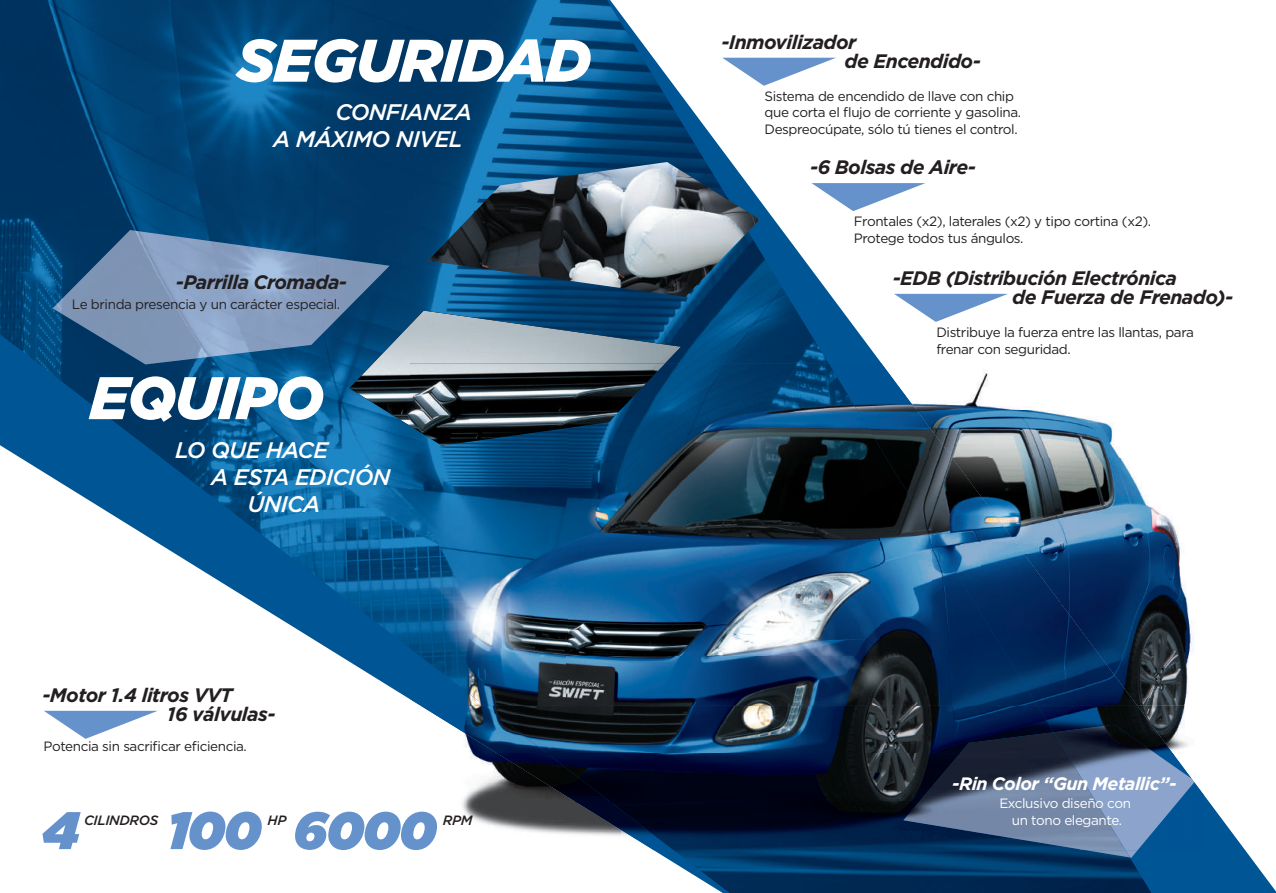
<style>
.page{position:relative;width:1276px;height:893px;background:#fff}
.page>*{position:absolute;margin:0;border:0;box-sizing:border-box;transform-origin:0 0}
.t1{font:italic 900 60px "Gotham HTF";letter-spacing:-.03em;color:#fff}
.t2{font:italic 900 52.5px "Gotham HTF";letter-spacing:-.03em;color:#6692cb}
.t3{font:italic 500 22.5px/27px "Gotham HTF";letter-spacing:-.03em;color:#fff}
.t4{font:italic 700 19.5px/19.5px "Gotham HTF";letter-spacing:-.03em;color:#231f20}
.t5{font:italic 700 18px "Gotham HTF";letter-spacing:-.03em;color:#fff}
.t6{font:13.5px/16.5px "Gotham HTF";letter-spacing:-.03em;color:#231f20}
.t7{font:13.5px/16.5px "Gotham HTF";letter-spacing:-.03em;color:#fff;text-align:center}
.t8{font:italic 500 13.5px "Gotham HTF";letter-spacing:-.03em;color:#231f20}
</style>
<div class="page">
<svg style="left:1152px;top:795px;width:124px;height:98px;fill:#005595"></svg>
<img style="left:0;top:0;width:1152px;height:893px">
<img style="left:428px;top:162px;width:331px;height:135px">
<svg style="left:349px;top:426px;width:61px;height:20px"></svg>
<img style="left:349px;top:311px;width:332px;height:115px">
<svg style="left:1125px;top:850px;width:12px;height:8px"></svg>
<img style="left:1085px;top:850px;width:45px;height:7px">
<svg style="left:44px;top:711px;width:114px;height:28px"></svg>
<svg style="left:722px;top:58px;width:114px;height:28px"></svg>
<img style="left:53px;top:230px;width:336px;height:134px">
<svg style="left:811px;top:183px;width:114px;height:28px"></svg>
<svg style="left:894px;top:294px;width:114px;height:28px"></svg>
<img style="left:930px;top:363px;width:222px;height:48px">
<img style="left:930px;top:411px;width:222px;height:47px">
<img style="left:981px;top:458px;width:200px;height:97px">
<img style="left:1034px;top:555px;width:153px;height:48px">
<img style="left:1086px;top:603px;width:108px;height:96px">
<img style="left:1137px;top:699px;width:49px;height:7px">
<img style="left:881px;top:363px;width:49px;height:84px">
<img style="left:929px;top:427px;width:52px;height:106px">
<img style="left:981px;top:496px;width:53px;height:123px">
<img style="left:1033px;top:559px;width:53px;height:147px">
<img style="left:1085px;top:636px;width:52px;height:70px">
<img style="left:567px;top:363px;width:314px;height:343px">
<img style="left:410px;top:446px;width:157px;height:260px">
<img style="left:880px;top:447px;width:53px;height:259px">
<img style="left:932px;top:533px;width:53px;height:173px">
<img style="left:985px;top:619px;width:52px;height:87px">
<img style="left:410px;top:363px;width:255px;height:83px">
<img style="left:1174px;top:706px;width:11px;height:19px">
<img style="left:410px;top:706px;width:105px;height:144px">
<img style="left:515px;top:802px;width:60px;height:48px">
<img style="left:421px;top:706px;width:64px;height:48px">
<img style="left:1054px;top:706px;width:120px;height:19px">
<img style="left:497px;top:754px;width:38px;height:48px">
<img style="left:1194px;top:782px;width:9px;height:68px">
<img style="left:575px;top:802px;width:10px;height:48px">
<img style="left:485px;top:706px;width:500px;height:48px">
<img style="left:985px;top:706px;width:69px;height:26px">
<img style="left:535px;top:754px;width:368px;height:48px">
<img style="left:585px;top:802px;width:318px;height:48px">
<img style="left:1053px;top:725px;width:141px;height:125px">
<img style="left:903px;top:732px;width:178px;height:118px">
<img style="left:1081px;top:771px;width:44px;height:79px">
<h1 class="t1" style="left:237px;top:37px;width:356px">SEGURIDAD</h1>
<h3 class="t3" style="left:273px;top:100px;width:200px;text-indent:62px">CONFIANZA<br>A MÁXIMO NIVEL</h3>
<h3 class="t4" style="left:844px;top:33px;width:138px;text-indent:-123px">-Inmovilizador<br>de Encendido-</h3>
<p class="t6" style="left:764px;top:89px;width:258px">Sistema de encendido de llave con chip que corta el flujo de corriente y gasolina.<br>Despreocúpate, sólo tú tienes el control.</p>
<h3 class="t4" style="left:810px;top:158px;width:167px">-6 Bolsas de Aire-</h3>
<p class="t6" style="left:854px;top:214px;width:299px">Frontales (x2), laterales (x2) y tipo cortina (x2).<br>Protege todos tus ángulos.</p>
<h3 class="t4" style="left:176px;top:274px;width:172px">-Parrilla Cromada-</h3>
<h3 class="t4" style="left:1012px;top:269px;width:222px;text-indent:-119px">-EDB (Distribución Electrónica<br>de Fuerza de Frenado)-</h3>
<p class="t6" style="left:72px;top:297px;width:270px">Le brinda presencia y un carácter especial.</p>
<h1 class="t1" style="left:89px;top:374px;width:236px">EQUIPO</h1>
<h3 class="t3" style="left:175px;top:438px;width:154px">LO QUE HACE</h3>
<h3 class="t3" style="left:211px;top:465px;width:181px">A ESTA EDICIÓN</h3>
<h3 class="t3" style="left:247px;top:492px;width:74px">ÚNICA</h3>
<h3 class="t4" style="left:167px;top:686px;width:110px;text-indent:-125px">-Motor 1.4 litros VVT<br>16 válvulas-</h3>
<p class="t6" style="left:44px;top:739px;width:205px">Potencia sin sacrificar eficiencia.</p>
<h2 class="t2" style="left:43px;top:810px;width:38px">4</h2>
<p class="t8" style="left:84px;top:815px;width:76px">CILINDROS</p>
<h2 class="t2" style="left:167px;top:810px;width:97px">100</h2>
<p class="t8" style="left:268px;top:815px;width:20px">HP</p>
<h2 class="t2" style="left:293px;top:810px;width:145px">6000</h2>
<p class="t8" style="left:443px;top:815px;width:31px">RPM</p>
<p class="t6" style="left:936px;top:325px;width:259px">Distribuye la fuerza entre las llantas, para frenar con seguridad.</p>
<h3 class="t5" style="left:952px;top:777px;width:226px">-Rin Color “Gun Metallic”-</h3>
<p class="t7" style="left:999px;top:796px;width:133px">Exclusivo diseño con un tono elegante.</p>
</div>
